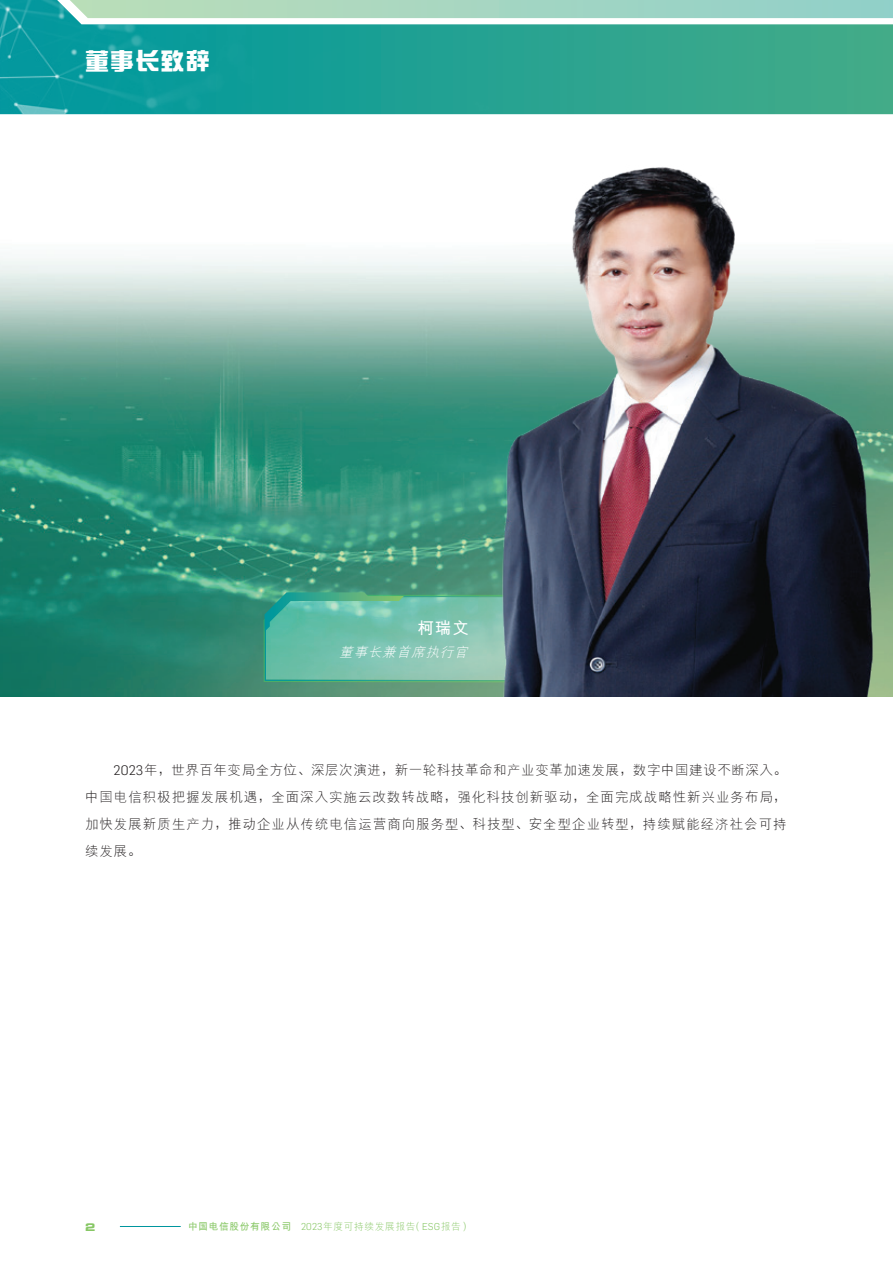
<style>
.page{position:relative;width:893px;height:1263px;background:#fff}
.page>*{position:absolute;margin:0;border:0;box-sizing:border-box;transform-origin:0 0}
.t1{font:700 24px "CJ Ngai HKS";letter-spacing:.05em;color:#fff}
.t2{font:700 16.5px "M Hei HKS";color:#fff}
._01_Body_Text{font:300 13.5px/27px "M Hei HKS";letter-spacing:.07em;color:#231f20;text-align:justify}
.t3{font:italic 300 13.5px "M Hei HKS";color:#fff}
.t4{font:10.5px "Eurostile LT Std Bold Ex 2";color:#87c765}
.t5{font:300 9.75px "M Hei HKS";letter-spacing:.06em;color:#87c765}
.s1{font-family:"Flama"}
.s2{font-family:"FZLTXHK";font-weight:400}
.s3{font-weight:700}
</style>
<div class="page">
<svg style="left:614px;top:18px;width:279px;height:96px;background:#46ad92"></svg>
<img style="left:0;top:0;width:614px;height:114px">
<svg style="left:56px;top:0;width:837px;height:18px;background:#a4d6c1"></svg>
<hr style="left:120px;top:1226px;width:61px;height:1px;background:#00969e">
<img style="left:0;top:259px;width:445px;height:437px">
<svg style="left:264px;top:592px;width:181px;height:91px;background:#6bbda7"></svg>
<img style="left:445px;top:114px;width:448px;height:582px">
<h1 class="t1" style="left:85px;top:45px;width:126px">董事長致辭</h1>
<p class="t2" style="left:417px;top:616px;width:53px">柯瑞文</p>
<p class="t3" style="left:339px;top:643px;width:134px">董事長兼首席執行官</p>
<p class="_01_Body_Text" style="left:85px;top:755px;width:703px;text-indent:28px"><span class="s1">2023</span>年<span class="s2">，</span>世界百年變局全方位<span class="s2">、</span>深層次演進<span class="s2">，</span>新一輪科技革命和產業變革加速發展<span class="s2">，</span>數字中國建設不斷深入<span class="s2">。</span>中國電信積極把握發展機遇<span class="s2">，</span>全面深入實施雲改數轉戰略<span class="s2">，</span>強化科技創新驅動<span class="s2">，</span>全面完成戰略性新興業務佈局<span class="s2">，</span>加快發展新質生產力<span class="s2">，</span>推動企業從傳統電信運營商向服務型<span class="s2">、</span>科技型<span class="s2">、</span>安全型企業轉型<span class="s2">，</span>持續賦能經濟社會可持續發展<span class="s2">。</span></p>
<p class="t4" style="left:85px;top:1219px;width:12px">2</p>
<p class="t5" style="left:188px;top:1219px;width:284px"><span class="s3">中國電信股份有限公司</span> <span class="s1">2023</span>年度可持續發展報告<span class="s2">（</span><span class="s1">ESG</span>報告<span class="s2">）</span></p>
</div>
